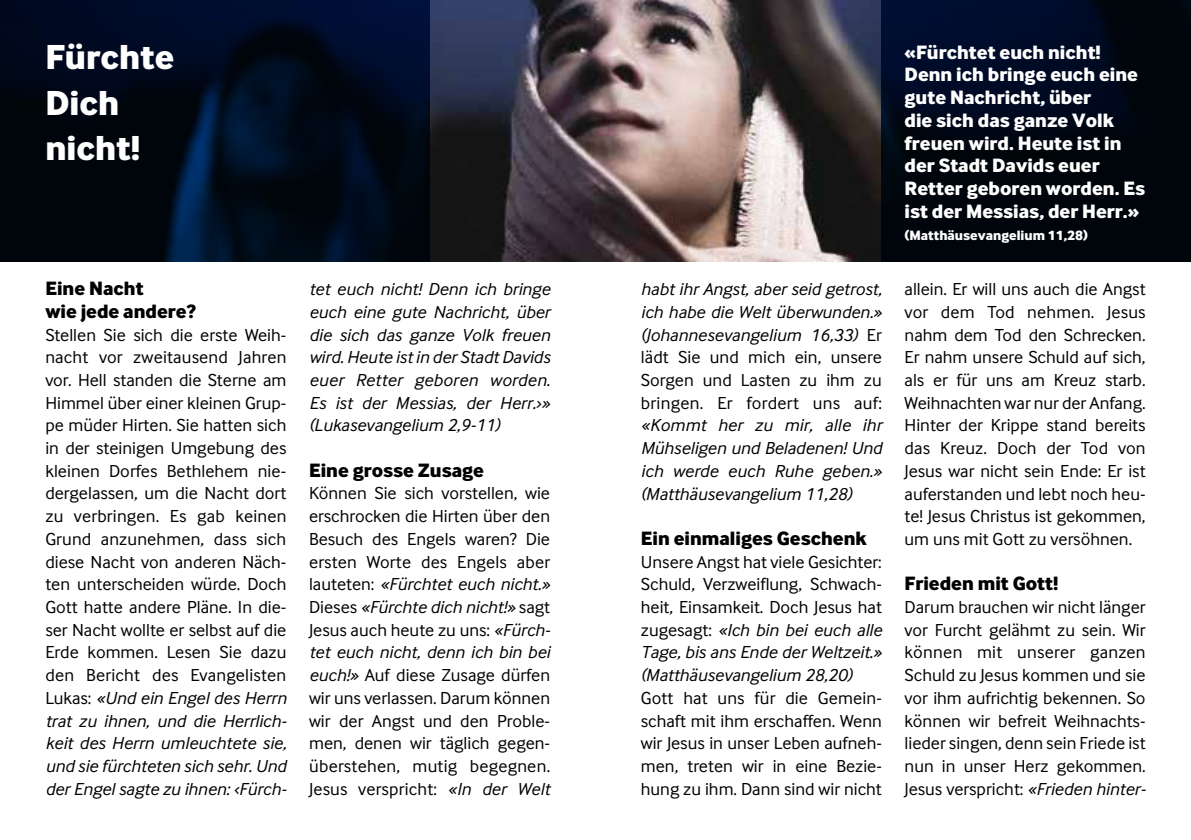
<style>
.page{position:relative;width:1191px;height:840px;background:#fff}
.page>*{position:absolute;margin:0;border:0;box-sizing:border-box;transform-origin:0 0}
.t1{font:36px/45.4px "Inter Face Corp X Bold";color:#fff}
.t2{font:20px/22.6px "Inter Face Corp X Bold";color:#fff}
.t3{font:20px/22.6px "Inter Face Corp X Bold";color:#000}
.t4{font:18px/22.6px "Inter Face Corp";color:#000;text-align:justify}
.t5{font:italic 18px/22.6px "Inter Face Corp";color:#000;text-align:justify}
.t6{font:14px "Inter Face Corp X Bold";color:#fff}
.s1{font-style:italic}
.s2{font-style:normal}
</style>
<div class="page">
<img style="left:429px;top:0;width:453px;height:261px">
<svg style="left:0;top:0;width:429px;height:261px;background:#000a1b"></svg>
<svg style="left:882px;top:0;width:309px;height:261px;background:#000715"></svg>
<h1 class="t1" style="left:45px;top:34px;width:130px">Fürchte<br>Dich nicht!</h1>
<p class="t3" style="left:45px;top:276px;width:152px">Eine Nacht<br>wie jede andere?</p>
<p class="t4" style="left:45px;top:323px;width:243px">Stellen Sie sich die erste Weih&shy;nacht vor zweitausend Jahren vor. Hell standen die Sterne am Himmel über einer kleinen Grup&shy;pe müder Hirten. Sie hatten sich in der steinigen Umgebung des kleinen Dorfes Bethlehem nie&shy;dergelassen, um die Nacht dort zu verbringen. Es gab keinen Grund anzunehmen, dass sich diese Nacht von anderen Näch&shy;ten unterscheiden würde. Doch Gott hatte andere Pläne. In die&shy;ser Nacht wollte er selbst auf die Erde kommen. Lesen Sie dazu den Bericht des Evangelisten Lukas: <span class="s1">«Und ein Engel des Herrn trat zu ihnen, und die Herrlich&shy;keit des Herrn umleuchtete sie, und sie fürchteten sich sehr. Und der Engel sagte zu ihnen: ‹Fürch-</span></p>
<p class="t5" style="left:309px;top:277px;width:243px">tet euch nicht! Denn ich bringe euch eine gute Nachricht, über die sich das ganze Volk freuen wird. Heute ist in der Stadt Davids euer Retter geboren worden.<br>Es ist der Messias, der Herr.›» (Lukasevangelium 2,9-11)</p>
<p class="t3" style="left:309px;top:458px;width:176px">Eine grosse Zusage</p>
<p class="t4" style="left:309px;top:482px;width:243px">Können Sie sich vorstellen, wie erschrocken die Hirten über den Besuch des Engels waren? Die ersten Worte des Engels aber lauteten: <span class="s1">«Fürchtet euch nicht.» </span>Dieses <span class="s1">«Fürchte dich nicht!»</span> sagt Jesus auch heute zu uns: <span class="s1">«Fürch&shy;tet euch nicht, denn ich bin bei euch!»</span> Auf diese Zusage dürfen wir uns verlassen. Darum können wir der Angst und den Proble&shy;men, denen wir täglich gegen&shy;überstehen, mutig begegnen.<br>Jesus verspricht: <span class="s1">«In der Welt</span></p>
<p class="t5" style="left:641px;top:277px;width:243px">habt ihr Angst, aber seid getrost, ich habe die Welt überwunden.» (Johannesevangelium 16,33) <span class="s2">Er lädt Sie und mich ein, unsere Sorgen und Lasten zu ihm zu bringen. Er fordert uns auf:</span></p>
<p class="t5" style="left:641px;top:414px;width:242px">«Kommt her zu mir, alle ihr Mühseligen und Beladenen! Und ich werde euch Ruhe geben.» (Matthäusevangelium 11,28)</p>
<p class="t3" style="left:641px;top:526px;width:227px">Ein einmaliges Geschenk</p>
<p class="t4" style="left:641px;top:550px;width:242px">Unsere Angst hat viele Gesichter:<br>Schuld, Verzweiflung, Schwach&shy;heit, Einsamkeit. Doch Jesus hat zugesagt: <span class="s1">«Ich bin bei euch alle Tage, bis ans Ende der Weltzeit.» (Matthäusevangelium 28,20)</span></p>
<p class="t4" style="left:641px;top:686px;width:243px">Gott hat uns für die Gemein&shy;schaft mit ihm erschaffen. Wenn wir Jesus in unser Leben aufneh&shy;men, treten wir in eine Bezie&shy;hung zu ihm. Dann sind wir nicht</p>
<p class="t2" style="left:904px;top:40px;width:242px">«Fürchtet euch nicht!<br>Denn ich bringe euch eine gute Nachricht, über<br>die sich das ganze Volk freuen wird. Heute ist in der Stadt Davids euer<br>Retter geboren worden. Es ist der Messias, der Herr.»</p>
<p class="t6" style="left:904px;top:227px;width:185px">(Matthäusevangelium 11,28)</p>
<p class="t4" style="left:904px;top:277px;width:243px">allein. Er will uns auch die Angst vor dem Tod nehmen. Jesus nahm dem Tod den Schrecken.<br>Er nahm unsere Schuld auf sich, als er für uns am Kreuz starb.<br>Weihnachten war nur der Anfang.<br>Hinter der Krippe stand bereits das Kreuz. Doch der Tod von Jesus war nicht sein Ende: Er ist auferstanden und lebt noch heu&shy;te! Jesus Christus ist gekommen, um uns mit Gott zu versöhnen.</p>
<p class="t3" style="left:904px;top:571px;width:155px">Frieden mit Gott!</p>
<p class="t4" style="left:904px;top:595px;width:242px">Darum brauchen wir nicht länger vor Furcht gelähmt zu sein. Wir können mit unserer ganzen Schuld zu Jesus kommen und sie vor ihm aufrichtig bekennen. So können wir befreit Weihnachts&shy;lieder singen, denn sein Friede ist nun in unser Herz gekommen.<br>Jesus verspricht: <span class="s1">«Frieden hinter-</span></p>
</div>
